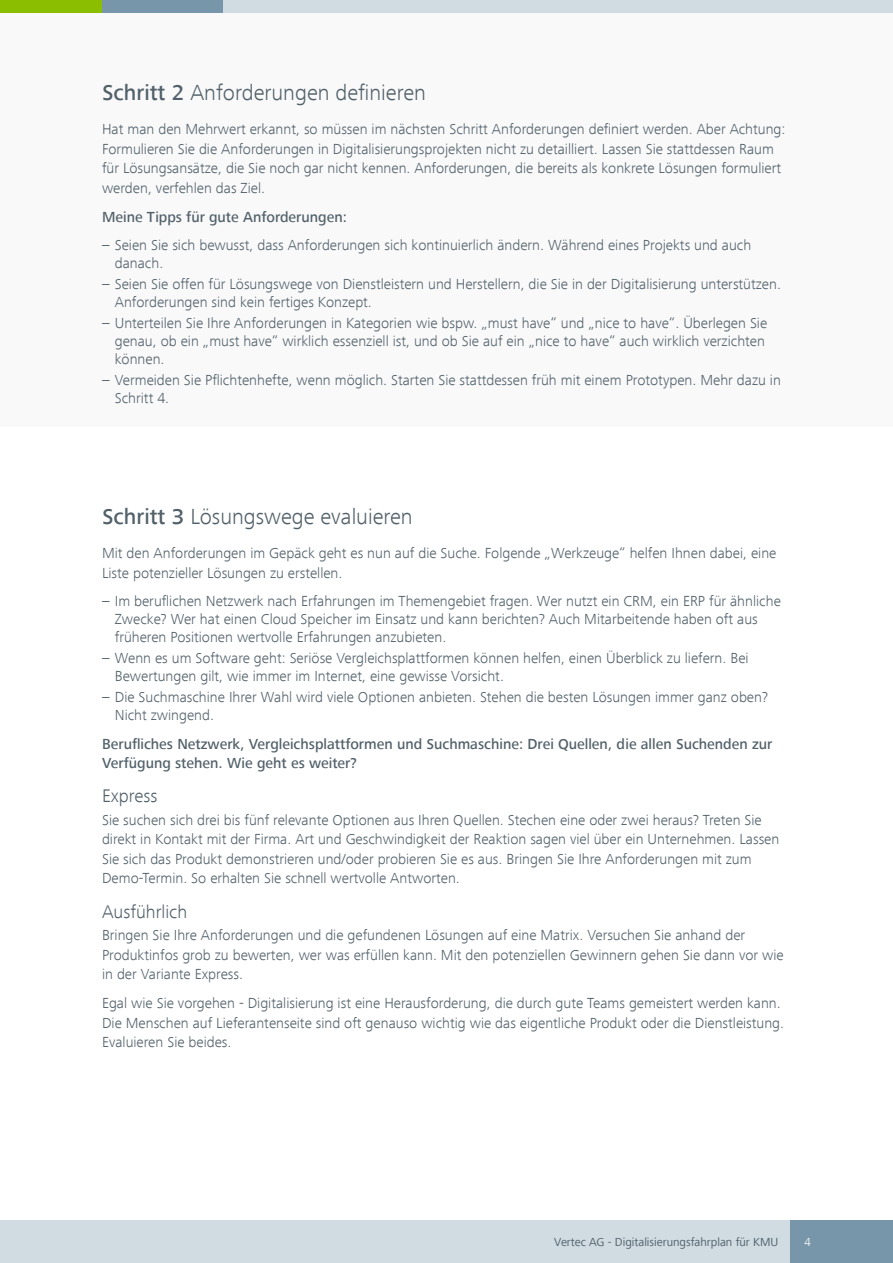
<style>
.page{position:relative;width:893px;height:1263px;background:#fff}
.page>*{position:absolute;margin:0;border:0;box-sizing:border-box;transform-origin:0 0}
.t1{font:300 22.5px "Frutiger Next Com";color:#516069}
.t2{font:300 18.75px "Frutiger Next Com";color:#516069}
.t3{font:300 15px/19.5px "Frutiger Next Com";color:#516069}
.t4{font:500 15px/19.5px "Frutiger Next Com";color:#516069}
.t5{font:12px "Frutiger Next Com";color:#516069}
.t6{font:300 12px "Frutiger Next Com";color:#fff}
.s1{font-weight:500}
</style>
<div class="page">
<div style="left:0;top:12px;width:893px;height:414px;background:#f9f9fa"></div>
<div style="left:0;top:1220px;width:893px;height:43px;background:#d0dbe2"></div>
<div style="left:791px;top:1220px;width:102px;height:43px;background:#7896aa"></div>
<div style="left:0;top:0;width:102px;height:13px;background:#8cbe00"></div>
<div style="left:102px;top:0;width:121px;height:13px;background:#7896aa"></div>
<div style="left:223px;top:0;width:670px;height:13px;background:#d0dbe2"></div>
<h1 class="t1" style="left:102px;top:84px;width:325px"><span class="s1">Schritt 2</span> Anforderungen definieren</h1>
<p class="t3" style="left:102px;top:121px;width:685px">Hat man den Mehrwert erkannt, so müssen im nächsten Schritt Anforderungen definiert werden. Aber Achtung:<br>Formulieren Sie die Anforderungen in Digitalisierungsprojekten nicht zu detailliert. Lassen Sie stattdessen Raum für Lösungsansätze, die Sie noch gar nicht kennen. Anforderungen, die bereits als konkrete Lösungen formuliert werden, verfehlen das Ziel.</p>
<p class="t4" style="left:102px;top:209px;width:246px">Meine Tipps für gute Anforderungen:</p>
<p class="t3" style="left:115px;top:238px;width:638px;line-height:18px;text-indent:-13px">– Seien Sie sich bewusst, dass Anforderungen sich kontinuierlich ändern. Während eines Projekts und auch danach.</p>
<p class="t3" style="left:115px;top:277px;width:668px;line-height:18px;text-indent:-13px">– Seien Sie offen für Lösungswege von Dienstleistern und Herstellern, die Sie in der Digitalisierung unterstützen.<br>Anforderungen sind kein fertiges Konzept.</p>
<p class="t3" style="left:115px;top:316px;width:654px;line-height:18px;text-indent:-13px">– Unterteilen Sie Ihre Anforderungen in Kategorien wie bspw. „must have“ und „nice to have“. Überlegen Sie genau, ob ein „must have“ wirklich essenziell ist, und ob Sie auf ein „nice to have“ auch wirklich verzichten können.</p>
<p class="t3" style="left:115px;top:373px;width:668px;line-height:18px;text-indent:-13px">– Vermeiden Sie Pflichtenhefte, wenn möglich. Starten Sie stattdessen früh mit einem Prototypen. Mehr dazu in<br>Schritt 4.</p>
<h1 class="t1" style="left:102px;top:508px;width:312px"><span class="s1">Schritt 3</span> Lösungswege evaluieren</h1>
<p class="t3" style="left:102px;top:545px;width:676px">Mit den Anforderungen im Gepäck geht es nun auf die Suche. Folgende „Werkzeuge“ helfen Ihnen dabei, eine<br>Liste potenzieller Lösungen zu erstellen.</p>
<p class="t3" style="left:115px;top:593px;width:668px;line-height:18px;text-indent:-13px">– Im beruflichen Netzwerk nach Erfahrungen im Themengebiet fragen. Wer nutzt ein CRM, ein ERP für ähnliche<br>Zwecke? Wer hat einen Cloud Speicher im Einsatz und kann berichten? Auch Mitarbeitende haben oft aus früheren Positionen wertvolle Erfahrungen anzubieten.</p>
<p class="t3" style="left:115px;top:650px;width:635px;line-height:18px;text-indent:-13px">– Wenn es um Software geht: Seriöse Vergleichsplattformen können helfen, einen Überblick zu liefern. Bei<br>Bewertungen gilt, wie immer im Internet, eine gewisse Vorsicht.</p>
<p class="t3" style="left:115px;top:689px;width:655px;line-height:18px;text-indent:-13px">– Die Suchmaschine Ihrer Wahl wird viele Optionen anbieten. Stehen die besten Lösungen immer ganz oben?<br>Nicht zwingend.</p>
<p class="t4" style="left:102px;top:736px;width:672px">Berufliches Netzwerk, Vergleichsplattformen und Suchmaschine: Drei Quellen, die allen Suchenden zur<br>Verfügung stehen. Wie geht es weiter?</p>
<p class="t2" style="left:102px;top:789px;width:57px">Express</p>
<p class="t3" style="left:102px;top:812px;width:679px">Sie suchen sich drei bis fünf relevante Optionen aus Ihren Quellen. Stechen eine oder zwei heraus? Treten Sie direkt in Kontakt mit der Firma. Art und Geschwindigkeit der Reaktion sagen viel über ein Unternehmen. Lassen Sie sich das Produkt demonstrieren und/oder probieren Sie es aus. Bringen Sie Ihre Anforderungen mit zum Demo-Termin. So erhalten Sie schnell wertvolle Antworten.</p>
<p class="t2" style="left:102px;top:904px;width:87px">Ausführlich</p>
<p class="t3" style="left:102px;top:927px;width:683px">Bringen Sie Ihre Anforderungen und die gefundenen Lösungen auf eine Matrix. Versuchen Sie anhand der<br>Produktinfos grob zu bewerten, wer was erfüllen kann. Mit den potenziellen Gewinnern gehen Sie dann vor wie in der Variante Express.</p>
<p class="t3" style="left:102px;top:995px;width:684px">Egal wie Sie vorgehen - Digitalisierung ist eine Herausforderung, die durch gute Teams gemeistert werden kann.<br>Die Menschen auf Lieferantenseite sind oft genauso wichtig wie das eigentliche Produkt oder die Dienstleistung.<br>Evaluieren Sie beides.</p>
<p class="t5" style="left:554px;top:1237px;width:226px">Vertec AG - Digitalisierungsfahrplan für KMU</p>
<p class="t6" style="left:804px;top:1237px;width:8px">4</p>
</div>
